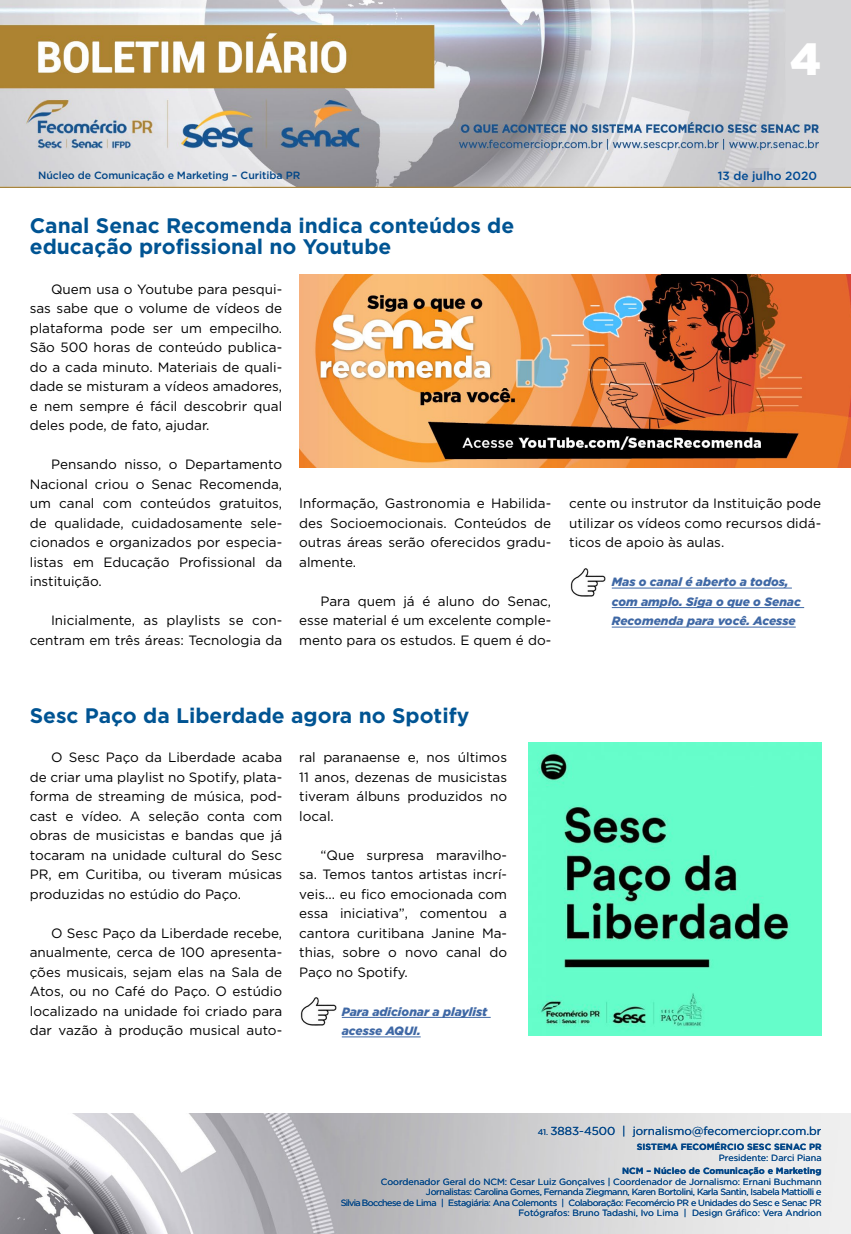
<style>
.page{position:relative;width:851px;height:1234px;background:#fff}
.page>*{position:absolute;margin:0;border:0;box-sizing:border-box;transform-origin:0 0}
.t1{font:900 45px "Gotham";color:#fff}
.t2{font:700 21px/21px "Gotham";color:#005493}
.t3{font:13.5px/19.5px "Gotham";color:#000;text-align:justify}
.t4{font:italic 900 12px/19.5px "Gotham";color:#3f68a5}
.t5{font:500 11.85px "Gotham";color:#004a93}
.t6{font:11.55px "Gotham";color:#004587}
.t7{font:500 10.5px "Gotham";letter-spacing:-.01em;color:#004587}
.t8{font:9px/10.5px "Gotham";letter-spacing:-.04em;color:#004587;text-align:right}
.t9{font:700 9px "Gotham";color:#004587}
.t10{font:9px "Gotham";color:#004587}
.s1{font-size:8.25px}
</style>
<div class="page">
<img style="left:0;top:0;width:850px;height:188px">
<img style="left:0;top:1113px;width:850px;height:120px">
<hr style="left:611px;top:587px;width:180px;height:1px;background:#3f68a5">
<hr style="left:611px;top:607px;width:193px;height:1px;background:#3f68a5">
<hr style="left:611px;top:626px;width:184px;height:1px;background:#3f68a5">
<img style="left:299px;top:274px;width:551px;height:193px">
<img style="left:570px;top:569px;width:35px;height:27px">
<img style="left:301px;top:997px;width:35px;height:28px">
<hr style="left:342px;top:1016px;width:148px;height:1px;background:#3f68a5">
<hr style="left:342px;top:1036px;width:78px;height:1px;background:#3f68a5">
<img style="left:528px;top:742px;width:292px;height:293px">
<h1 class="t1" style="left:790px;top:28px;width:33px">4</h1>
<p class="t7" style="left:38px;top:168px;width:264px">Núcleo de Comunicação e Marketing – Curitiba PR</p>
<p class="t5" style="left:717px;top:167px;width:101px">13 de julho 2020</p>
<h2 class="t2" style="left:30px;top:215px;width:486px">Canal Senac Recomenda indica conteúdos de educação profissional no Youtube</h2>
<p class="t3" style="left:30px;top:279px;width:254px;text-indent:21px">Quem usa o Youtube para pesqui&shy;sas sabe que o volume de vídeos de plataforma pode ser um empecilho.<br>São 500 horas de conteúdo publica&shy;do a cada minuto. Materiais de quali&shy;dade se misturam a vídeos amadores, e nem sempre é fácil descobrir qual deles pode, de fato, ajudar.</p>
<p class="t3" style="left:30px;top:454px;width:254px;text-indent:21px">Pensando nisso, o Departamento Nacional criou o Senac Recomenda, um canal com conteúdos gratuitos, de qualidade, cuidadosamente sele&shy;cionados e organizados por especia&shy;listas em Educação Profissional da instituição.</p>
<p class="t3" style="left:30px;top:610px;width:254px;text-align:right">Inicialmente, as playlists se con&shy;centram em três áreas: Tecnologia da</p>
<p class="t3" style="left:299px;top:493px;width:253px">Informação, Gastronomia e Habilida&shy;des Socioemocionais. Conteúdos de outras áreas serão oferecidos gradu&shy;almente.</p>
<p class="t3" style="left:299px;top:591px;width:253px;text-indent:21px">Para quem já é aluno do Senac, esse material é um excelente comple&shy;mento para os estudos. E quem é do-</p>
<p class="t3" style="left:569px;top:493px;width:253px">cente ou instrutor da Instituição pode utilizar os vídeos como recursos didá&shy;ticos de apoio às aulas.</p>
<p class="t4" style="left:611px;top:572px;width:190px">Mas o canal é aberto a todos, com amplo. Siga o que o Senac<br>Recomenda para você. Acesse</p>
<h2 class="t2" style="left:30px;top:704px;width:441px">Sesc Paço da Liberdade agora no Spotify</h2>
<p class="t3" style="left:30px;top:747px;width:254px;text-indent:21px">O Sesc Paço da Liberdade acaba de criar uma playlist no Spotify, plata&shy;forma de streaming de música, pod&shy;cast e vídeo. A seleção conta com obras de musicistas e bandas que já tocaram na unidade cultural do Sesc PR, em Curitiba, ou tiveram músicas produzidas no estúdio do Paço.</p>
<p class="t3" style="left:30px;top:922px;width:254px;text-indent:21px">O Sesc Paço da Liberdade recebe, anualmente, cerca de 100 apresenta&shy;ções musicais, sejam elas na Sala de Atos, ou no Café do Paço. O estúdio localizado na unidade foi criado para dar vazão à produção musical auto-</p>
<p class="t3" style="left:299px;top:747px;width:209px">ral paranaense e, nos últimos 11 anos, dezenas de musicistas tiveram álbuns produzidos no local.</p>
<p class="t3" style="left:299px;top:844px;width:209px;text-indent:21px">“Que surpresa maravilho&shy;sa. Temos tantos artistas incrí&shy;veis... eu fico emocionada com essa iniciativa”, comentou a cantora curitibana Janine Ma&shy;thias, sobre o novo canal do Paço no Spotify.</p>
<p class="t4" style="left:342px;top:1001px;width:147px">Para adicionar a playlist acesse AQUI.</p>
<p class="t6" style="left:537px;top:1123px;width:285px"><span class="s1">41.</span> 3883-4500 | jornalismo@fecomerciopr.com.br</p>
<p class="t9" style="left:636px;top:1140px;width:186px">SISTEMA FECOMÉRCIO SESC SENAC PR</p>
<p class="t10" style="left:718px;top:1151px;width:104px">Presidente: Darci Piana</p>
<p class="t9" style="left:622px;top:1164px;width:201px">NCM – Núcleo de Comunicação e Marketing</p>
<p class="t8" style="left:341px;top:1175px;width:482px">Coordenador Geral do NCM: Cesar Luiz Gonçalves | Coordenador de Jornalismo: Ernani Buchmann Jornalistas: Carolina Gomes, Fernanda Ziegmann, Karen Bortolini, Karla Santin, Isabela Mattiolli e<br>Silvia Bocchese de Lima | Estagiária: Ana Colemonts | Colaboração: Fecomércio PR e Unidades do Sesc e Senac PR Fotógrafos: Bruno Tadashi, Ivo Lima | Design Gráfico: Vera Andrion</p>
</div>
